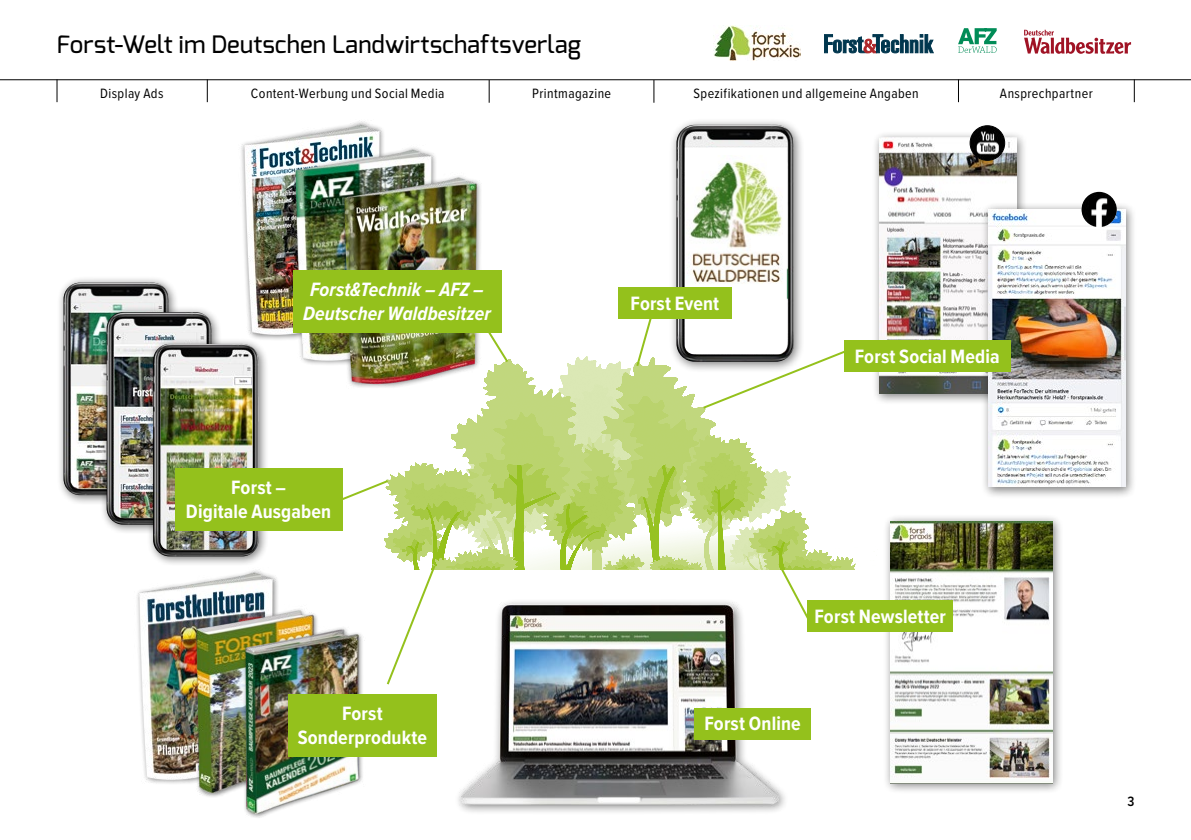
<style>
.page{position:relative;width:1191px;height:840px;background:#fff}
.page>*{position:absolute;margin:0;border:0;box-sizing:border-box;transform-origin:0 0}
.t1{font:500 24px "Exo";letter-spacing:.005em;color:#000}
.t2{font:700 20px/24px "Proxima Nova Cond";letter-spacing:.01em;color:#fff;text-align:center}
.t3{font:italic 700 20px/24px "Proxima Nova Cond";letter-spacing:.005em;color:#fff;text-align:center}
.t4{font:14px "Proxima Nova Cond";letter-spacing:.03em;color:#000}
.t5{font:600 14px "Proxima Nova Cond";color:#000}
</style>
<div class="page">
<hr style="left:0;top:79px;width:1191px;height:1px;background:#000">
<svg style="left:1134px;top:79px;width:1px;height:23px"></svg>
<svg style="left:958px;top:79px;width:1px;height:23px"></svg>
<svg style="left:653px;top:80px;width:1px;height:23px"></svg>
<svg style="left:489px;top:80px;width:1px;height:23px"></svg>
<svg style="left:57px;top:79px;width:1px;height:23px"></svg>
<svg style="left:207px;top:79px;width:1px;height:23px"></svg>
<img style="left:137px;top:570px;width:141px;height:214px">
<img style="left:187px;top:604px;width:130px;height:191px">
<div style="left:57px;top:276px;width:123px;height:229px;background:#000;opacity:.5"></div>
<img style="left:63px;top:282px;width:106px;height:213px">
<img style="left:71px;top:303px;width:92px;height:185px">
<div style="left:100px;top:305px;width:123px;height:229px;background:#000;opacity:.5"></div>
<img style="left:107px;top:312px;width:105px;height:212px">
<img style="left:114px;top:332px;width:92px;height:185px">
<div style="left:146px;top:337px;width:123px;height:229px;background:#000;opacity:.5"></div>
<img style="left:153px;top:344px;width:105px;height:212px">
<img style="left:161px;top:364px;width:91px;height:185px">
<img style="left:384px;top:306px;width:487px;height:264px">
<img style="left:238px;top:121px;width:146px;height:219px">
<img style="left:290px;top:145px;width:146px;height:220px">
<div style="left:871px;top:130px;width:156px;height:275px;background:#000;opacity:.5"></div>
<img style="left:879px;top:138px;width:137px;height:255px">
<svg style="left:385px;top:562px;width:52px;height:123px"></svg>
<div style="left:882px;top:513px;width:181px;height:281px;background:#000;opacity:.5"></div>
<img style="left:890px;top:521px;width:162px;height:261px">
<svg style="left:342px;top:478px;width:48px;height:35px"></svg>
<svg style="left:778px;top:565px;width:32px;height:54px"></svg>
<div style="left:807px;top:600px;width:145px;height:31px;background:#94c11c"></div>
<div style="left:175px;top:468px;width:167px;height:62px;background:#94c11c"></div>
<div style="left:454px;top:596px;width:335px;height:218px;background:#000;opacity:.5"></div>
<img style="left:459px;top:602px;width:319px;height:203px">
<div style="left:694px;top:708px;width:117px;height:31px;background:#94c11c"></div>
<div style="left:668px;top:117px;width:137px;height:256px;background:#000;opacity:.5"></div>
<img style="left:676px;top:125px;width:118px;height:236px">
<svg style="left:685px;top:147px;width:173px;height:263px"></svg>
<img style="left:686px;top:155px;width:99px;height:132px">
<div style="left:618px;top:287px;width:113px;height:32px;background:#94c11c"></div>
<svg style="left:635px;top:319px;width:18px;height:49px"></svg>
<div style="left:980px;top:202px;width:156px;height:297px;background:#000;opacity:.5"></div>
<img style="left:988px;top:209px;width:137px;height:277px">
<div style="left:844px;top:340px;width:166px;height:31px;background:#94c11c"></div>
<img style="left:1081px;top:192px;width:35px;height:35px;border-radius:18px">
<img style="left:970px;top:126px;width:34px;height:34px;border-radius:17px">
<div style="left:969px;top:125px;width:36px;height:35px;border:1px solid #000;border-radius:50%"></div>
<img style="left:237px;top:625px;width:130px;height:191px">
<div style="left:288px;top:694px;width:149px;height:62px;background:#94c11c"></div>
<svg style="left:824px;top:34px;width:109px;height:19px"></svg>
<svg style="left:1024px;top:30px;width:107px;height:23px"></svg>
<svg style="left:958px;top:28px;width:38px;height:25px"></svg>
<img style="left:713px;top:26px;width:87px;height:35px">
<img style="left:338px;top:172px;width:144px;height:217px">
<div style="left:293px;top:270px;width:208px;height:62px;background:#94c11c"></div>
<svg style="left:485px;top:327px;width:25px;height:37px"></svg>
<h1 class="t1" style="left:57px;top:28px;width:526px">Forst-Welt im Deutschen Landwirtschaftsverlag</h1>
<p class="t4" style="left:100px;top:83px;width:65px">Display Ads</p>
<p class="t4" style="left:251px;top:83px;width:195px">Content-Werbung und Social Media</p>
<p class="t4" style="left:532px;top:83px;width:81px">Printmagazine</p>
<p class="t4" style="left:693px;top:83px;width:227px">Spezifikationen und allgemeine Angaben</p>
<p class="t4" style="left:1000px;top:83px;width:94px">Ansprechpartner</p>
<h2 class="t3" style="left:303px;top:276px;width:189px">Forst&amp;Technik – AFZ –<br>Deutscher Waldbesitzer</h2>
<h2 class="t2" style="left:186px;top:474px;width:147px">Forst –<br>Digitale Ausgaben</h2>
<h2 class="t2" style="left:298px;top:700px;width:131px">Forst<br>Sonderprodukte</h2>
<h2 class="t2" style="left:630px;top:290px;width:90px">Forst Event</h2>
<h2 class="t2" style="left:854px;top:343px;width:146px">Forst Social Media</h2>
<h2 class="t2" style="left:814px;top:603px;width:133px">Forst Newsletter</h2>
<h2 class="t2" style="left:704px;top:710px;width:98px">Forst Online</h2>
<p class="t5" style="left:1127px;top:790px;width:8px">3</p>
</div>
